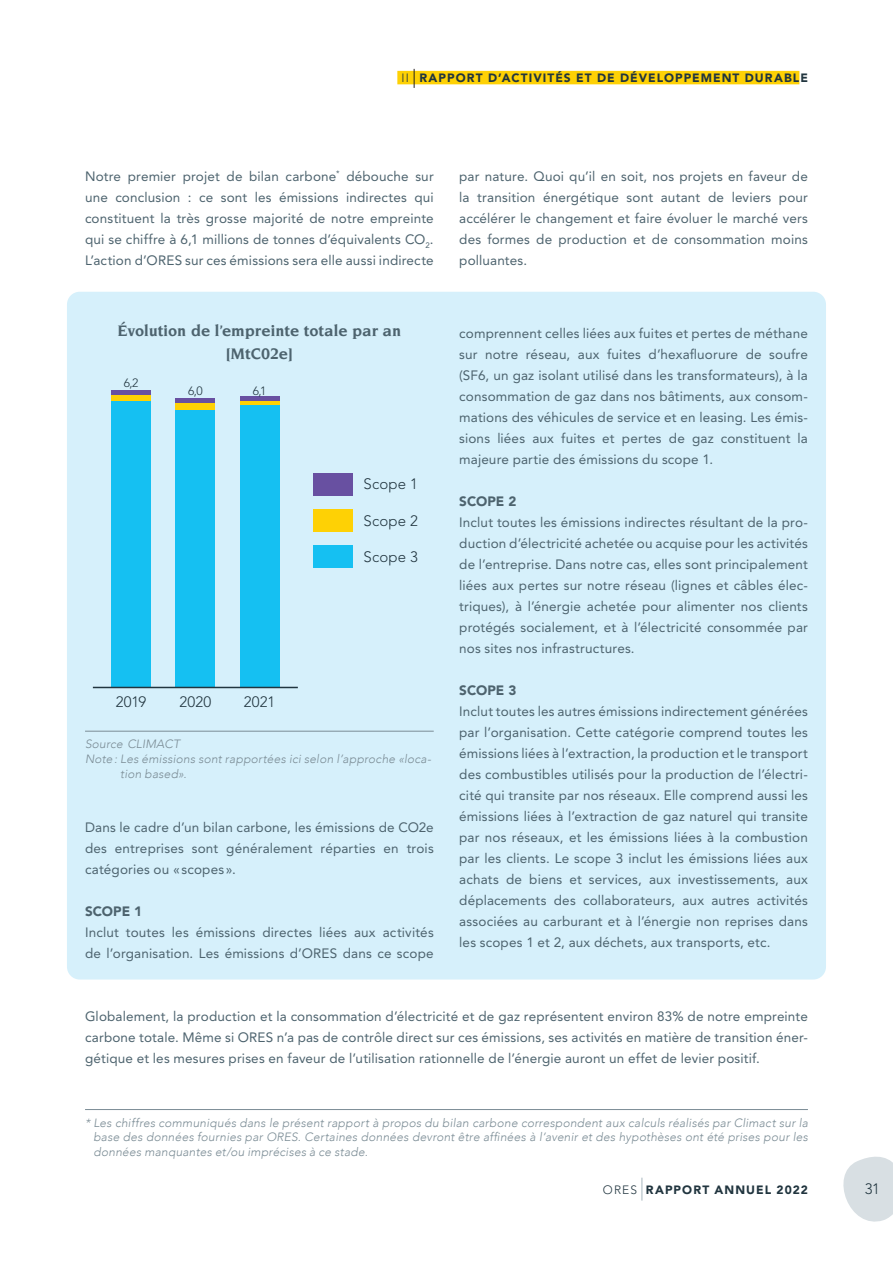
<style>
.page{position:relative;width:893px;height:1263px;background:#fff}
.page>*{position:absolute;margin:0;border:0;box-sizing:border-box;transform-origin:0 0}
.t1{font:700 16.5px/22.5px "Novarese Std";color:#4d636e;text-align:center}
.t2{font:300 15px "Avenir LT Std";letter-spacing:.01em;color:#21353f}
.t3{font:13.5px/21px "Avenir LT Std";letter-spacing:.01em;color:#4d636e;text-align:justify}
.t4{font:900 13.5px "Avenir LT Std";color:#4d636e}
.t5{font:italic 300 12px/14.4px "Avenir";letter-spacing:.02em;color:#7b8c95;text-align:justify}
.t6{font:900 12px "Avenir LT Std";letter-spacing:.085em;color:#21353f}
.t7{font:300 12px "Avenir LT Std";color:#21353f}
.s1{font-weight:300}
</style>
<div class="page">
<svg style="left:843px;top:1156px;width:50px;height:66px"></svg>
<div style="left:397px;top:71px;width:402px;height:13px;background:#fed105"></div>
<svg style="left:414px;top:69px;width:1px;height:19px"></svg>
<svg style="left:642px;top:1178px;width:1px;height:22px"></svg>
<div style="left:67px;top:292px;width:759px;height:687px;background:#d6f0fb;border-radius:13px"></div>
<hr style="left:111px;top:391px;width:40px;height:4px;background:#6850a1">
<div style="left:111px;top:395px;width:40px;height:7px;background:#fed105"></div>
<div style="left:111px;top:402px;width:40px;height:285px;background:#15c0f2"></div>
<hr style="left:176px;top:399px;width:39px;height:4px;background:#6850a1">
<div style="left:176px;top:403px;width:39px;height:7px;background:#fed105"></div>
<div style="left:176px;top:410px;width:39px;height:277px;background:#15c0f2"></div>
<div style="left:240px;top:396px;width:39px;height:5px;background:#6850a1"></div>
<hr style="left:240px;top:401px;width:39px;height:4px;background:#fed105">
<div style="left:240px;top:405px;width:39px;height:282px;background:#15c0f2"></div>
<hr style="left:93px;top:687px;width:205px;height:1px;background:#21353f">
<div style="left:313px;top:473px;width:39px;height:22px;background:#6850a1"></div>
<div style="left:313px;top:509px;width:39px;height:22px;background:#fed105"></div>
<div style="left:313px;top:546px;width:39px;height:22px;background:#15c0f2"></div>
<hr style="left:85px;top:731px;width:349px;height:1px;background:#7b8c95">
<hr style="left:85px;top:1109px;width:723px;height:1px;background:#7b8c95">
<p class="t6" style="left:402px;top:70px;width:408px"><span class="s1">II</span> RAPPORT D’ACTIVITÉS ET DE DÉVELOPPEMENT DURABLE</p>
<p class="t3" style="left:85px;top:166px;width:350px">Notre premier projet de bilan carbone<sup>*</sup> débouche sur une conclusion : ce sont les émissions indirectes qui constituent la très grosse majorité de notre empreinte qui se chiffre à 6,1 millions de tonnes d’équivalents CO<sub>2</sub>.<br>L’action d’ORES sur ces émissions sera elle aussi indirecte</p>
<p class="t3" style="left:459px;top:166px;width:350px">par nature. Quoi qu’il en soit, nos projets en faveur de la transition énergétique sont autant de leviers pour accélérer le changement et faire évoluer le marché vers des formes de production et de consommation moins polluantes.</p>
<p class="t1" style="left:118px;top:320px;width:285px">Évolution de l’empreinte totale par an [MtC02e]</p>
<p class="t7" style="left:124px;top:375px;width:16px">6,2</p>
<p class="t7" style="left:188px;top:384px;width:16px">6,0</p>
<p class="t7" style="left:253px;top:384px;width:15px">6,1</p>
<p class="t2" style="left:116px;top:692px;width:32px">2019</p>
<p class="t2" style="left:179px;top:692px;width:33px">2020</p>
<p class="t2" style="left:244px;top:692px;width:33px">2021</p>
<p class="t2" style="left:364px;top:475px;width:56px">Scope 1</p>
<p class="t2" style="left:364px;top:512px;width:56px">Scope 2</p>
<p class="t2" style="left:364px;top:548px;width:56px">Scope 3</p>
<p class="t5" style="left:85px;top:737px;width:97px">Source CLIMACT</p>
<p class="t5" style="left:85px;top:752px;width:348px">Note: Les émissions sont rapportées ici selon l’approche «loca-</p>
<p class="t5" style="left:120px;top:767px;width:68px">tion based».</p>
<p class="t3" style="left:85px;top:817px;width:350px">Dans le cadre d’un bilan carbone, les émissions de CO2e des entreprises sont généralement réparties en trois catégories ou «scopes».</p>
<p class="t4" style="left:85px;top:903px;width:59px">SCOPE 1</p>
<p class="t3" style="left:85px;top:922px;width:350px">Inclut toutes les émissions directes liées aux activités de l’organisation. Les émissions d’ORES dans ce scope</p>
<p class="t3" style="left:459px;top:323px;width:350px">comprennent celles liées aux fuites et pertes de méthane sur notre réseau, aux fuites d’hexafluorure de soufre (SF6, un gaz isolant utilisé dans les transformateurs), à la consommation de gaz dans nos bâtiments, aux consom&shy;mations des véhicules de service et en leasing. Les émis&shy;sions liées aux fuites et pertes de gaz constituent la majeure partie des émissions du scope 1.</p>
<p class="t4" style="left:459px;top:493px;width:59px">SCOPE 2</p>
<p class="t3" style="left:459px;top:512px;width:350px">Inclut toutes les émissions indirectes résultant de la pro&shy;duction d’électricité achetée ou acquise pour les activités de l’entreprise. Dans notre cas, elles sont principalement liées aux pertes sur notre réseau (lignes et câbles élec&shy;triques), à l’énergie achetée pour alimenter nos clients protégés socialement, et à l’électricité consommée par nos sites nos infrastructures.</p>
<p class="t4" style="left:459px;top:682px;width:59px">SCOPE 3</p>
<p class="t3" style="left:459px;top:701px;width:350px">Inclut toutes les autres émissions indirectement générées par l’organisation. Cette catégorie comprend toutes les émissions liées à l’extraction, la production et le transport des combustibles utilisés pour la production de l’électri&shy;cité qui transite par nos réseaux. Elle comprend aussi les émissions liées à l’extraction de gaz naturel qui transite par nos réseaux, et les émissions liées à la combustion par les clients. Le scope 3 inclut les émissions liées aux achats de biens et services, aux investissements, aux déplacements des collaborateurs, aux autres activités associées au carburant et à l’énergie non reprises dans les scopes 1 et 2, aux déchets, aux transports, etc.</p>
<p class="t3" style="left:85px;top:1006px;width:724px">Globalement, la production et la consommation d’électricité et de gaz représentent environ 83% de notre empreinte carbone totale. Même si ORES n’a pas de contrôle direct sur ces émissions, ses activités en matière de transition éner&shy;gétique et les mesures prises en faveur de l’utilisation rationnelle de l’énergie auront un effet de levier positif.</p>
<p class="t5" style="left:93px;top:1116px;width:716px;text-indent:-8px">* Les chiffres communiqués dans le présent rapport à propos du bilan carbone correspondent aux calculs réalisés par Climact sur la base des données fournies par ORES. Certaines données devront être affinées à l’avenir et des hypothèses ont été prises pour les données manquantes et/ou imprécises à ce stade.</p>
<p class="t6" style="left:603px;top:1182px;width:206px"><span class="s1">ORES</span> RAPPORT ANNUEL 2022</p>
<p class="t2" style="left:865px;top:1180px;width:17px">31</p>
</div>
